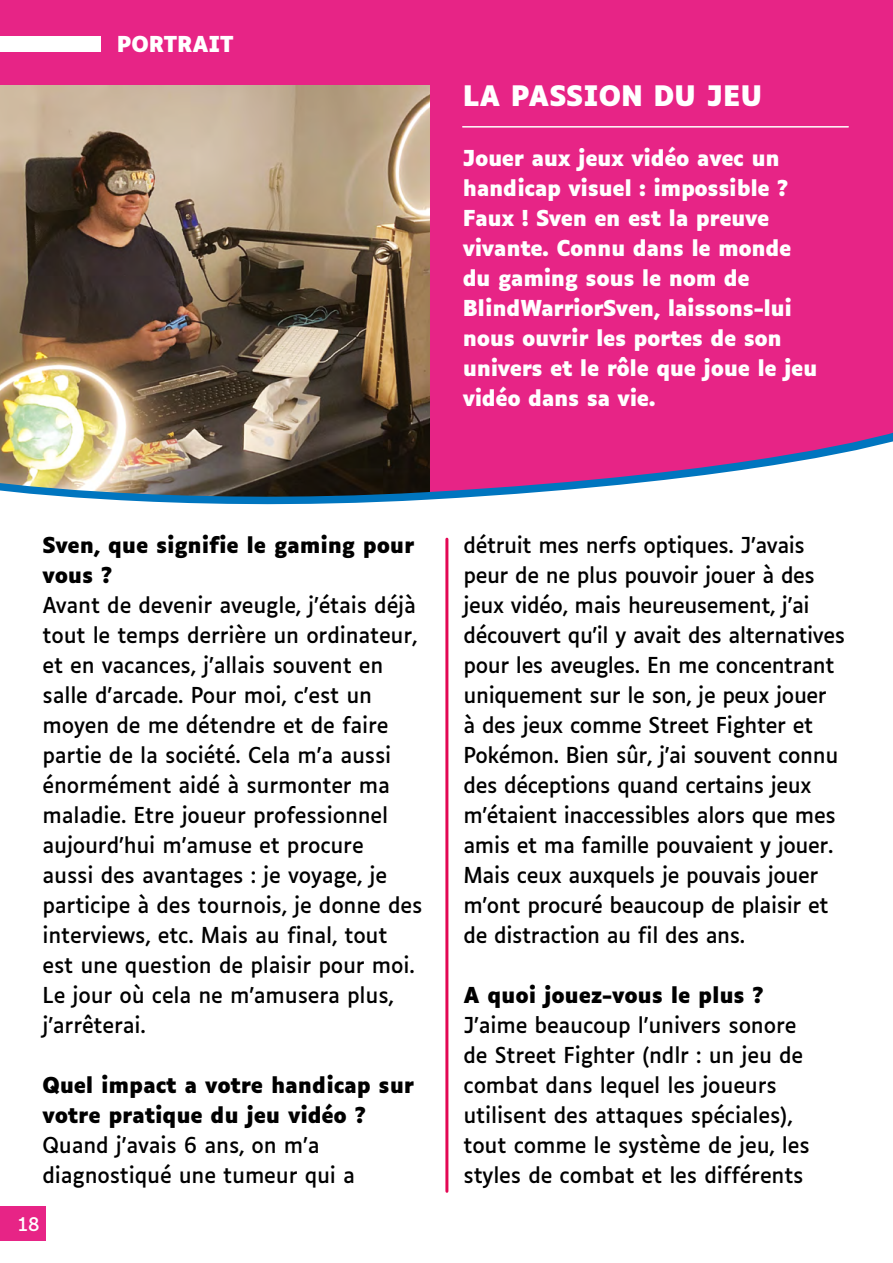
<style>
.page{position:relative;width:893px;height:1263px;background:#e72486}
.page>*{position:absolute;margin:0;border:0;box-sizing:border-box;transform-origin:0 0}
.t1{font:700 27px "Luciole";color:#fff}
.t2{font:21px/30px "Luciole";letter-spacing:-.01em;color:#000}
.t3{font:700 21px/30px "Luciole";letter-spacing:-.02em;color:#fff}
.t4{font:700 21px/30px "Luciole";letter-spacing:-.01em;color:#000}
.t5{font:700 21px "Luciole";color:#fff}
.t6{font:18px "Luciole";color:#fff}
</style>
<div class="page">
<img style="left:0;top:85px;width:429px;height:348px">
<div style="left:0;top:440px;width:893px;height:823px;background:#fff"></div>
<hr style="left:463px;top:126px;width:385px;height:2px;background:#fff">
<hr style="left:445px;top:539px;width:3px;height:652px;background:#e30854">
<div style="left:0;top:36px;width:101px;height:16px;background:#fff"></div>
<div style="left:0;top:1206px;width:46px;height:34px;background:#e72486"></div>
<p class="t5" style="left:117px;top:32px;width:118px">PORTRAIT</p>
<h2 class="t1" style="left:463px;top:81px;width:301px">LA PASSION DU JEU</h2>
<p class="t3" style="left:463px;top:144px;width:356px">Jouer aux jeux vidéo avec un handicap visuel : impossible ?<br>Faux ! Sven en est la preuve vivante. Connu dans le monde du gaming sous le nom de<br>BlindWarriorSven, laissons-lui nous ouvrir les portes de son univers et le rôle que joue le jeu vidéo dans sa vie.</p>
<h3 class="t4" style="left:43px;top:530px;width:373px">Sven, que signifie le gaming pour</h3>
<p class="t4" style="left:43px;top:560px;width:71px">vous ?</p>
<p class="t2" style="left:43px;top:588px;width:381px">Avant de devenir aveugle, j’étais déjà tout le temps derrière un ordinateur, et en vacances, j’allais souvent en salle d’arcade. Pour moi, c’est un moyen de me détendre et de faire partie de la société. Cela m’a aussi énormément aidé à surmonter ma maladie. Etre joueur professionnel aujourd’hui m’amuse et procure<br>aussi des avantages : je voyage, je participe à des tournois, je donne des</p>
<p class="t2" style="left:43px;top:918px;width:346px">interviews, etc. Mais au final, tout</p>
<p class="t2" style="left:43px;top:948px;width:374px">est une question de plaisir pour moi.<br>Le jour où cela ne m’amusera plus, j’arrêterai.</p>
<p class="t4" style="left:43px;top:1071px;width:373px">Quel impact a votre handicap sur votre pratique du jeu vidéo ?</p>
<p class="t2" style="left:43px;top:1128px;width:314px">Quand j’avais 6 ans, on m’a diagnostiqué une tumeur qui a</p>
<p class="t6" style="left:18px;top:1207px;width:23px">18</p>
<p class="t2" style="left:463px;top:528px;width:383px">détruit mes nerfs optiques. J’avais peur de ne plus pouvoir jouer à des jeux vidéo, mais heureusement, j’ai découvert qu’il y avait des alternatives pour les aveugles. En me concentrant uniquement sur le son, je peux jouer<br>à des jeux comme Street Fighter et Pokémon. Bien sûr, j’ai souvent connu des déceptions quand certains jeux m’étaient inaccessibles alors que mes amis et ma famille pouvaient y jouer.<br>Mais ceux auxquels je pouvais jouer m’ont procuré beaucoup de plaisir et</p>
<p class="t2" style="left:463px;top:918px;width:283px">de distraction au fil des ans.</p>
<p class="t4" style="left:463px;top:980px;width:302px">A quoi jouez-vous le plus ?</p>
<p class="t2" style="left:463px;top:1008px;width:348px">J’aime beaucoup l’univers sonore de Street Fighter (ndlr : un jeu de combat dans lequel les joueurs utilisent des attaques spéciales), tout comme le système de jeu, les</p>
<p class="t2" style="left:463px;top:1158px;width:342px">styles de combat et les différents</p>
</div>
